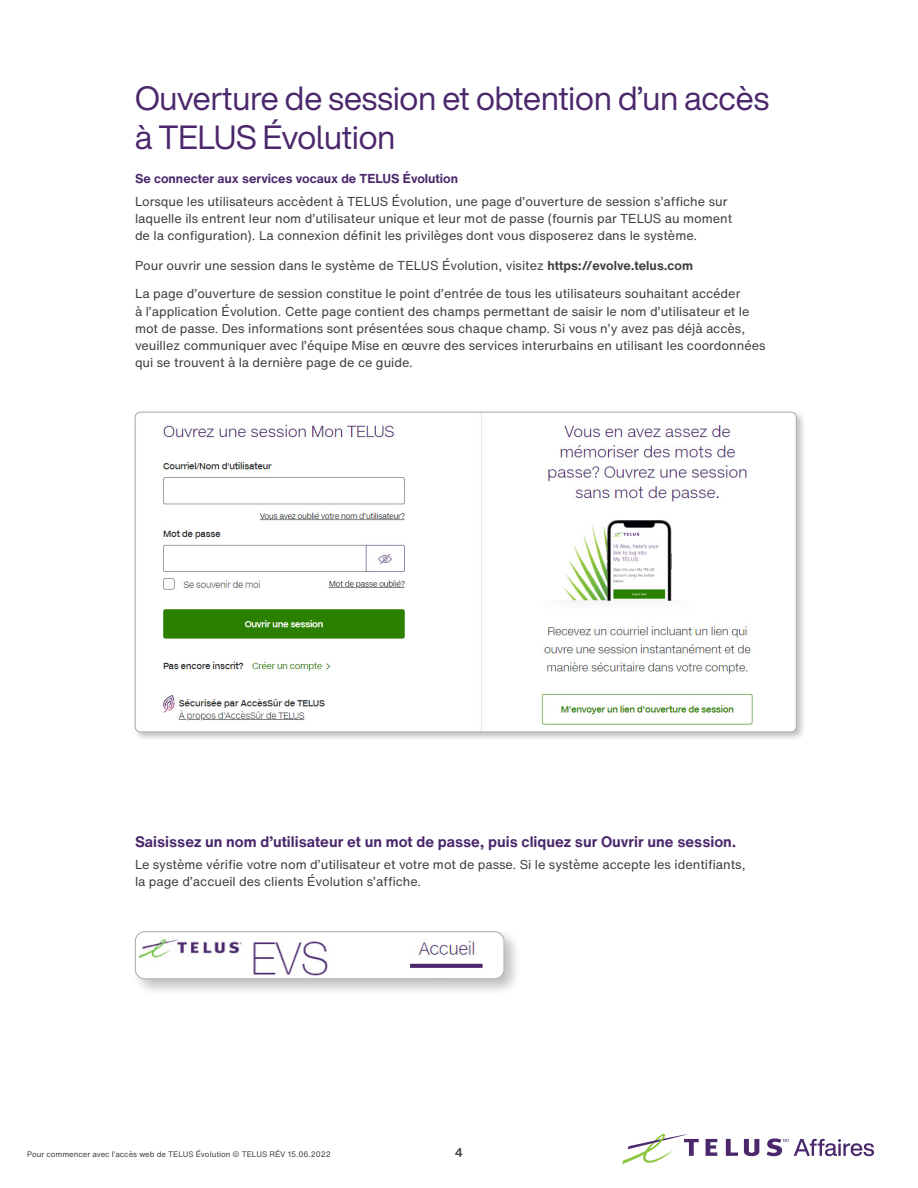
<style>
.page{position:relative;width:918px;height:1188px;background:#fff}
.page>*{position:absolute;margin:0;border:0;box-sizing:border-box;transform-origin:0 0}
.H1_-_Para-Page_heade{font:33px/39.6px "Helvetica Now Display SA";color:#4b286c}
.H2___Subhead_FR{font:700 15px "Helvetica Now Text";color:#4b286c}
.Body_copy_FR{font:12.75px/17.2px "Helvetica Now Text";color:#414042}
.H2___Subhead_FR-2{font:700 12.75px "Helvetica Now Text";color:#4b286c}
.t1{font:500 12.75px "Helvetica Now Text";color:#414042}
.t2{font:7.8px "Helvetica Now Text";color:#414042}
.s1{font-weight:700}
</style>
<div class="page">
<svg style="left:706px;top:1139px;width:11px;height:17px"></svg>
<svg style="left:726px;top:1139px;width:12px;height:17px"></svg>
<svg style="left:744px;top:1139px;width:15px;height:17px"></svg>
<svg style="left:622px;top:1134px;width:77px;height:30px"></svg>
<svg style="left:767px;top:1138px;width:107px;height:18px"></svg>
<div style="left:133px;top:410px;width:673px;height:332px;background:#000;opacity:.25"></div>
<img style="left:135px;top:412px;width:661px;height:320px">
<div style="left:131px;top:927px;width:391px;height:70px;background:#000;opacity:.25"></div>
<img style="left:135px;top:931px;width:369px;height:48px">
<div style="left:135px;top:931px;width:369px;height:48px;border:1px solid #a7a9ac;border-radius:9px"></div>
<h1 class="H1_-_Para-Page_heade" style="left:135px;top:78px;width:636px">Ouverture de session et obtention d’un accès à TELUS Évolution</h1>
<h2 class="H2___Subhead_FR-2" style="left:135px;top:170px;width:325px">Se connecter aux services vocaux de TELUS Évolution</h2>
<h2 class="Body_copy_FR" style="left:135px;top:192px;width:599px">Lorsque les utilisateurs accèdent à TELUS Évolution, une page d’ouverture de session s’affiche sur laquelle ils entrent leur nom d’utilisateur unique et leur mot de passe (fournis par TELUS au moment de la configuration). La connexion définit les privilèges dont vous disposerez dans le système.</h2>
<h2 class="Body_copy_FR" style="left:135px;top:257px;width:560px">Pour ouvrir une session dans le système de TELUS Évolution, visitez <span class="s1">https://evolve.telus.com</span></h2>
<h2 class="Body_copy_FR" style="left:135px;top:285px;width:632px">La page d’ouverture de session constitue le point d’entrée de tous les utilisateurs souhaitant accéder<br>à l’application Évolution. Cette page contient des champs permettant de saisir le nom d’utilisateur et le mot de passe. Des informations sont présentées sous chaque champ. Si vous n’y avez pas déjà accès, veuillez communiquer avec l’équipe Mise en œuvre des services interurbains en utilisant les coordonnées qui se trouvent à la dernière page de ce guide.</h2>
<h2 class="H2___Subhead_FR" style="left:135px;top:831px;width:603px">Saisissez un nom d’utilisateur et un mot de passe, puis cliquez sur Ouvrir une session.</h2>
<h2 class="Body_copy_FR" style="left:135px;top:856px;width:612px">Le système vérifie votre nom d’utilisateur et votre mot de passe. Si le système accepte les identifiants, la page d’accueil des clients Évolution s’affiche.</h2>
<p class="t2" style="left:27px;top:1149px;width:305px">Pour commencer avec l’accès web de TELUS Évolution © TELUS RÉV 15.06.2022</p>
<p class="t1" style="left:455px;top:1143px;width:10px">4</p>
</div>
